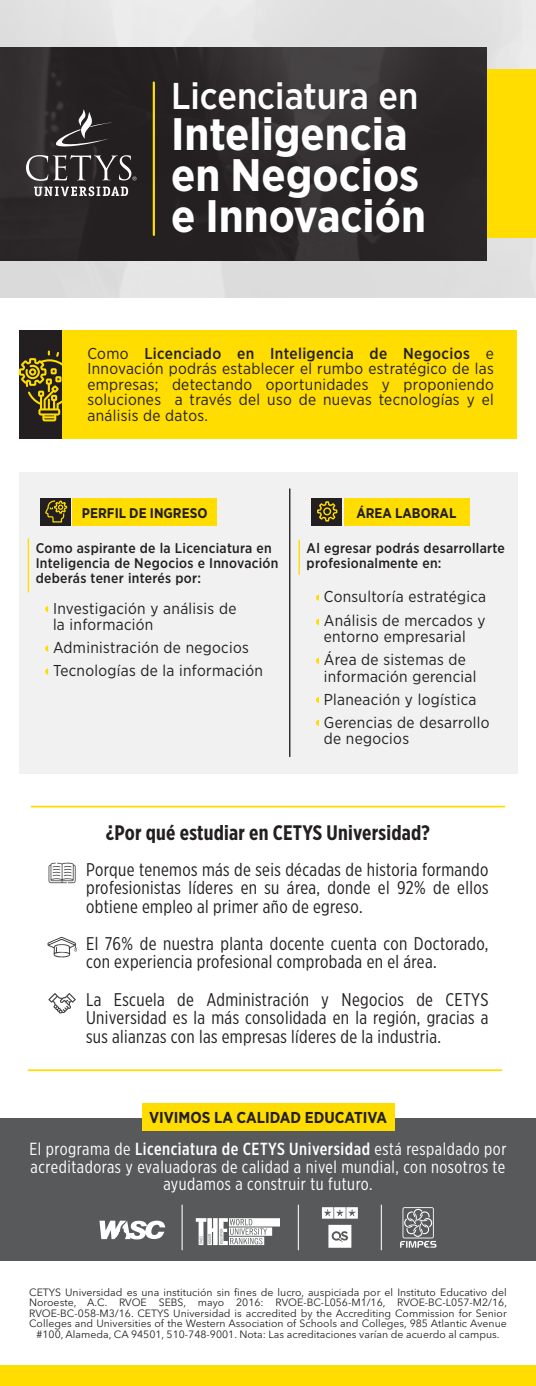
<style>
.page{position:relative;width:536px;height:1386px;background:#fff}
.page>*{position:absolute;margin:0;border:0;box-sizing:border-box;transform-origin:0 0}
.t1{font:700 45.5px/40.9px "Gotham Narrow";color:#fff}
.t2{font:500 37.27px "Gotham Narrow";color:#fff}
.t3{font:700 21px "Gotham X Narrow";letter-spacing:.01em;color:#231f20}
.t4{font:18.38px/18.6px "Gotham X Narrow";letter-spacing:.02em;color:#231f20;text-align:justify}
.t5{font:17.5px/17.5px "Gotham X Narrow";letter-spacing:.03em;color:#fff;text-align:center}
.t6{font:15.75px/23.1px "Gotham Narrow";letter-spacing:.02em;color:#231f20}
.t7{font:700 15.75px "Gotham Narrow";color:#231f20}
.t8{font:500 14px/14.9px "Gotham Narrow";letter-spacing:.02em;color:#231f20}
.t9{font:700 14px "Gotham Narrow";color:#231f20}
.t10{font:10.5px/10.5px "Avenir Next LT Pro";color:#231f20;text-align:center}
.s1{font-weight:500}
</style>
<div class="page">
<div style="left:0;top:1366px;width:536px;height:20px;background:#fd0"></div>
<div style="left:0;top:1118px;width:535px;height:143px;background:#58595b"></div>
<div style="left:142px;top:1103px;width:252px;height:28px;background:#fd0"></div>
<hr style="left:298px;top:1205px;width:1px;height:45px;background:#e6e7e8">
<svg style="left:99px;top:1221px;width:66px;height:18px"></svg>
<svg style="left:400px;top:1207px;width:36px;height:41px"></svg>
<hr style="left:181px;top:1205px;width:2px;height:45px;background:#e6e7e8">
<hr style="left:380px;top:1205px;width:2px;height:45px;background:#e6e7e8">
<svg style="left:196px;top:1218px;width:84px;height:27px"></svg>
<svg style="left:322px;top:1207px;width:36px;height:12px"></svg>
<svg style="left:328px;top:1225px;width:23px;height:23px"></svg>
<img style="left:0;top:0;width:536px;height:297px">
<div style="left:0;top:69px;width:536px;height:169px;background:#fd0"></div>
<img style="left:0;top:47px;width:486px;height:213px">
<hr style="left:153px;top:82px;width:2px;height:153px;background:#fd0">
<svg style="left:54px;top:109px;width:60px;height:40px;background:#403c3d"></svg>
<svg style="left:26px;top:155px;width:110px;height:41px;background:#555253"></svg>
<hr style="left:31px;top:806px;width:473px;height:1px;background:#fd0">
<hr style="left:28px;top:1069px;width:473px;height:2px;background:#fd0">
<svg style="left:47px;top:937px;width:30px;height:21px"></svg>
<svg style="left:49px;top:863px;width:27px;height:20px"></svg>
<svg style="left:48px;top:993px;width:28px;height:21px"></svg>
<div style="left:19px;top:330px;width:47px;height:109px;background:#231f20"></div>
<div style="left:62px;top:330px;width:454px;height:109px;background:#fd0"></div>
<svg style="left:19px;top:351px;width:43px;height:70px"></svg>
<div style="left:19px;top:472px;width:498px;height:302px;background:#f1f1f2"></div>
<div style="left:73px;top:498px;width:144px;height:27px;background:#fd0"></div>
<div style="left:41px;top:498px;width:30px;height:27px;background:#231f20"></div>
<svg style="left:45px;top:500px;width:23px;height:23px"></svg>
<svg style="left:45px;top:606px;width:3px;height:6px"></svg>
<svg style="left:45px;top:645px;width:3px;height:7px"></svg>
<svg style="left:45px;top:669px;width:3px;height:6px"></svg>
<hr style="left:28px;top:539px;width:1px;height:53px;background:#fd0">
<div style="left:343px;top:498px;width:126px;height:27px;background:#fd0"></div>
<div style="left:311px;top:498px;width:31px;height:27px;background:#231f20"></div>
<svg style="left:317px;top:501px;width:21px;height:21px"></svg>
<svg style="left:316px;top:595px;width:3px;height:6px"></svg>
<svg style="left:316px;top:619px;width:3px;height:6px"></svg>
<svg style="left:316px;top:697px;width:3px;height:6px"></svg>
<svg style="left:316px;top:720px;width:3px;height:6px"></svg>
<svg style="left:316px;top:658px;width:3px;height:6px"></svg>
<hr style="left:298px;top:540px;width:2px;height:34px;background:#fd0">
<hr style="left:289px;top:489px;width:1px;height:267px;background:#231f20">
<h2 class="t2" style="left:171px;top:73px;width:249px">Licenciatura en</h2>
<h1 class="t1" style="left:171px;top:113px;width:256px">Inteligencia en Negocios e Innovación</h1>
<p class="t6" style="left:87px;top:345px;width:407px;line-height:15.6px;text-align:justify">Como <span class="s1">Licenciado en Inteligencia de Negocios</span> e Innovación podrás establecer el rumbo estratégico de las empresas; detectando oportunidades y proponiendo soluciones a través del uso de nuevas tecnologías y el análisis de datos.</p>
<p class="t9" style="left:82px;top:504px;width:127px">PERFIL DE INGRESO</p>
<p class="t8" style="left:36px;top:541px;width:244px">Como aspirante de la Licenciatura en<br>Inteligencia de Negocios e Innovación deberás tener interés por:</p>
<p class="t6" style="left:53px;top:600px;width:185px;line-height:16.4px">Investigación y análisis de la información</p>
<p class="t6" style="left:53px;top:636px;width:211px">Administración de negocios<br>Tecnologías de la información</p>
<p class="t9" style="left:356px;top:504px;width:101px">ÁREA LABORAL</p>
<p class="t8" style="left:306px;top:540px;width:200px">Al egresar podrás desarrollarte profesionalmente en:</p>
<p class="t6" style="left:324px;top:585px;width:164px">Consultoría estratégica<br>Análisis de mercados y</p>
<p class="t6" style="left:324px;top:625px;width:143px">entorno empresarial<br>Área de sistemas de</p>
<p class="t6" style="left:324px;top:664px;width:167px">información gerencial<br>Planeación y logística<br>Gerencias de desarrollo</p>
<p class="t6" style="left:324px;top:727px;width:87px">de negocios</p>
<h3 class="t3" style="left:106px;top:820px;width:325px">¿Por qué estudiar en CETYS Universidad?</h3>
<p class="t4" style="left:86px;top:860px;width:404px">Porque tenemos más de seis décadas de historia formando profesionistas líderes en su área, donde el 92% de ellos obtiene empleo al primer año de egreso.</p>
<p class="t4" style="left:86px;top:934px;width:404px">El 76% de nuestra planta docente cuenta con Doctorado, con experiencia profesional comprobada en el área.</p>
<p class="t4" style="left:86px;top:990px;width:404px">La Escuela de Administración y Negocios de CETYS Universidad es la más consolidada en la región, gracias a sus alianzas con las empresas líderes de la industria.</p>
<p class="t7" style="left:149px;top:1107px;width:239px">VIVIMOS LA CALIDAD EDUCATIVA</p>
<p class="t5" style="left:30px;top:1140px;width:478px">El programa de <span class="s1">Licenciatura de CETYS Universidad</span> está respaldado por acreditadoras y evaluadoras de calidad a nivel mundial, con nosotros te ayudamos a construir tu futuro.</p>
<p class="t10" style="left:29px;top:1287px;width:479px">CETYS Universidad es una institución sin fines de lucro, auspiciada por el Instituto Educativo del Noroeste, A.C. RVOE SEBS, mayo 2016: RVOE-BC-L056-M1/16, RVOE-BC-L057-M2/16, RVOE-BC-058-M3/16. CETYS Universidad is accredited by the Accrediting Commission for Senior Colleges and Universities of the Western Association of Schools and Colleges, 985 Atlantic Avenue #100, Alameda, CA 94501, 510-748-9001. Nota: Las acreditaciones varían de acuerdo al campus.</p>
</div>
